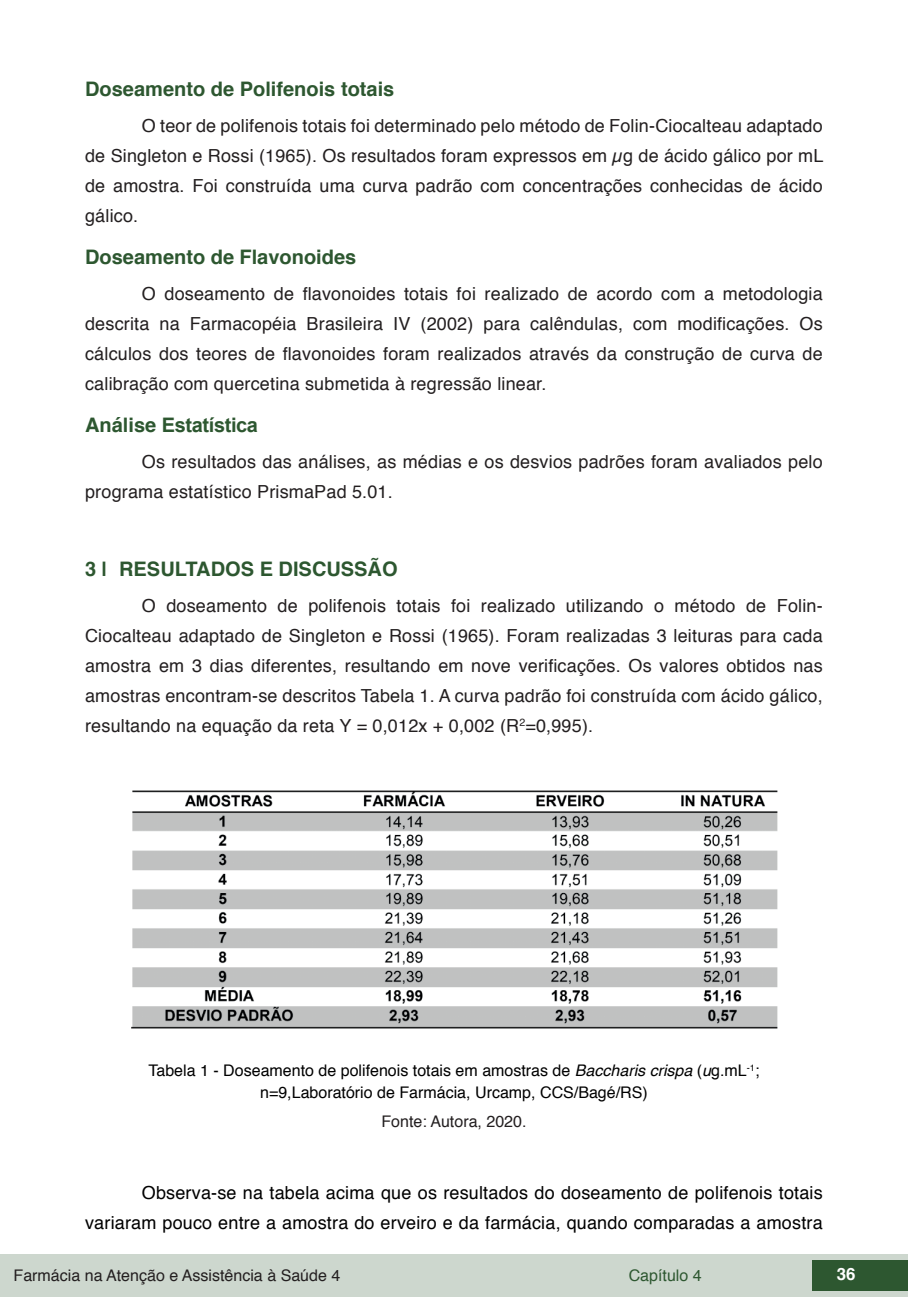
<style>
.page{position:relative;width:908px;height:1304px;background:#fff}
.page>*{position:absolute;margin:0;border:0;box-sizing:border-box;transform-origin:0 0}
.t1{font:700 20px "Helvetica";color:#2d5730}
.t2{font:700 20px "Arial";letter-spacing:-.02em;color:#2d5730}
.t3{font:18px/30px "Helvetica";letter-spacing:.01em;color:#231f20;text-align:justify}
.t4{font:18px/30px "Helvetica";letter-spacing:.01em;color:#000;text-align:right}
.t5{font:700 16.8px "Helvetica";color:#fff}
.t6{font:16px/22px "Helvetica";color:#000;text-align:center}
.t7{font:16px "Helvetica";color:#231f20}
.t8{font:16px "Helvetica";color:#2d5730}
.s1{font-family:"Helvetica"}
.s2{font-style:italic}
</style>
<div class="page">
<div style="left:0;top:1254px;width:906px;height:43px;background:#cdd7ce"></div>
<div style="left:812px;top:1261px;width:95px;height:30px;background:#2d5730"></div>
<img style="left:131px;top:790px;width:647px;height:239px">
<p class="t1" style="left:85px;top:73px;width:310px">Doseamento de Polifenois totais</p>
<p class="t3" style="left:85px;top:111px;width:739px;text-indent:57px">O teor de polifenois totais foi determinado pelo método de Folin-Ciocalteau adaptado de Singleton e Rossi (1965). Os resultados foram expressos em µg de ácido gálico por mL de amostra. Foi construída uma curva padrão com concentrações conhecidas de ácido gálico.</p>
<p class="t1" style="left:85px;top:241px;width:272px">Doseamento de Flavonoides</p>
<p class="t3" style="left:85px;top:279px;width:738px;text-indent:57px">O doseamento de flavonoides totais foi realizado de acordo com a metodologia descrita na Farmacopéia Brasileira IV (2002) para calêndulas, com modificações. Os cálculos dos teores de flavonoides foram realizados através da construção de curva de calibração com quercetina submetida à regressão linear.</p>
<p class="t2" style="left:85px;top:412px;width:174px"><span class="s1">Análise</span> Estatística</p>
<p class="t3" style="left:85px;top:447px;width:738px;text-indent:57px">Os resultados das análises, as médias e os desvios padrões foram avaliados pelo programa estatístico PrismaPad 5.01.</p>
<p class="t1" style="left:85px;top:553px;width:314px">3 | RESULTADOS E DISCUSSÃO</p>
<p class="t3" style="left:85px;top:591px;width:738px;text-indent:57px">O doseamento de polifenois totais foi realizado utilizando o método de Folin-Ciocalteau adaptado de Singleton e Rossi (1965). Foram realizadas 3 leituras para cada amostra em 3 dias diferentes, resultando em nove verificações. Os valores obtidos nas amostras encontram-se descritos Tabela 1. A curva padrão foi construída com ácido gálico, resultando na equação da reta Y = 0,012x + 0,002 (R<sup>2</sup>=0,995).</p>
<p class="t6" style="left:148px;top:1060px;width:612px">Tabela 1 - Doseamento de polifenois totais em amostras de <span class="s2">Baccharis crispa</span> (<span class="s2">u</span>g.mL<sup>-1</sup>; n=9,Laboratório de Farmácia, Urcamp, CCS/Bagé/RS)</p>
<p class="t7" style="left:381px;top:1109px;width:146px">Fonte: Autora, 2020.</p>
<p class="t4" style="left:85px;top:1178px;width:738px">Observa-se na tabela acima que os resultados do doseamento de polifenois totais variaram pouco entre a amostra do erveiro e da farmácia, quando comparadas a amostra</p>
<p class="t7" style="left:14px;top:1263px;width:328px">Farmácia na Atenção e Assistência à Saúde 4</p>
<p class="t8" style="left:628px;top:1263px;width:74px">Capítulo 4</p>
<p class="t5" style="left:836px;top:1261px;width:20px">36</p>
</div>
